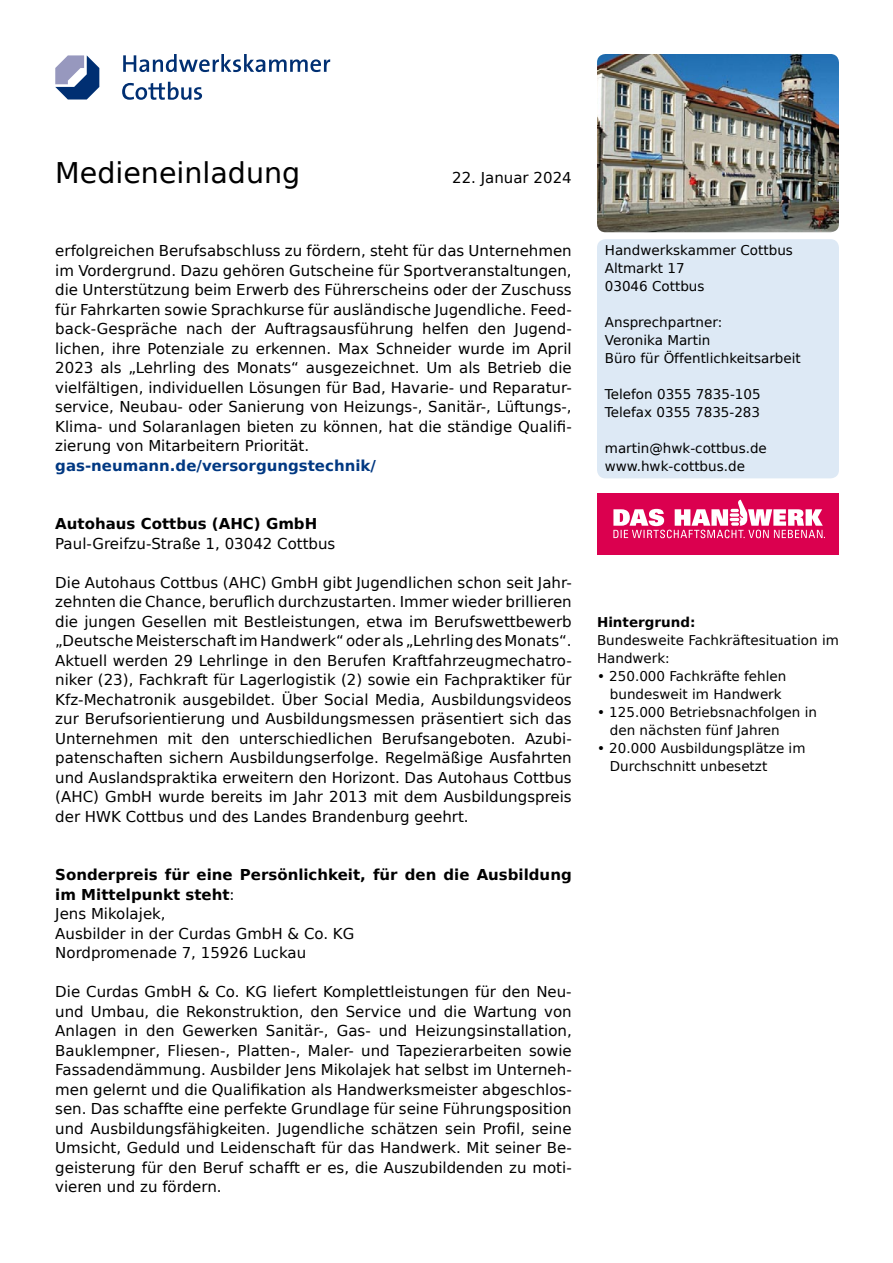
<style>
.page{position:relative;width:893px;height:1263px;background:#fff}
.page>*{position:absolute;margin:0;border:0;box-sizing:border-box;transform-origin:0 0}
.t1{font:28.5px "Bitstream Vera Sans";color:#000}
.t2{font:15px/19.5px "Bitstream Vera Sans";color:#000;text-align:justify}
.t3{font:700 15px "Bitstream Vera Sans";color:#003882}
.t4{font:700 15px "Bitstream Vera Sans";color:#000}
.t5{font:13.5px/18px "Bitstream Vera Sans";color:#000}
.t6{font:700 13.5px "Bitstream Vera Sans";color:#000}
.s1{font-weight:700}
</style>
<div class="page">
<div style="left:597px;top:239px;width:242px;height:239px;background:#dde9f5;border-radius:9px"></div>
<svg style="left:123px;top:54px;width:207px;height:18px"></svg>
<svg style="left:122px;top:82px;width:80px;height:18px"></svg>
<svg style="left:55px;top:55px;width:44px;height:45px"></svg>
<div style="left:597px;top:493px;width:242px;height:61px;background:#db004f"></div>
<svg style="left:613px;top:500px;width:212px;height:38px"></svg>
<img style="left:597px;top:54px;width:241px;height:178px;border-radius:9px">
<h1 class="t1" style="left:55px;top:157px;width:246px">Medieneinladung</h1>
<p class="t2" style="left:452px;top:168px;width:121px">22. Januar 2024</p>
<p class="t2" style="left:55px;top:241px;width:518px">erfolgreichen Berufsabschluss zu fördern, steht für das Unternehmen im Vordergrund. Dazu gehören Gutscheine für Sportveranstaltungen, die Unterstützung beim Erwerb des Führerscheins oder der Zuschuss für Fahrkarten sowie Sprachkurse für ausländische Jugendliche. Feed&shy;back-Gespräche nach der Auftragsausführung helfen den Jugend&shy;lichen, ihre Potenziale zu erkennen. Max Schneider wurde im April 2023 als „Lehrling des Monats“ ausgezeichnet. Um als Betrieb die vielfältigen, individuellen Lösungen für Bad, Havarie- und Reparatur&shy;service, Neubau- oder Sanierung von Heizungs-, Sanitär-, Lüftungs-, Klima- und Solaranlagen bieten zu können, hat die ständige Qualifi&shy;zierung von Mitarbeitern Priorität.</p>
<p class="t3" style="left:55px;top:457px;width:322px">gas-neumann.de/versorgungstechnik/</p>
<p class="t4" style="left:55px;top:515px;width:263px">Autohaus Cottbus (AHC) GmbH</p>
<p class="t2" style="left:55px;top:534px;width:282px">Paul-Greifzu-Straße 1, 03042 Cottbus</p>
<p class="t2" style="left:55px;top:573px;width:518px">Die Autohaus Cottbus (AHC) GmbH gibt Jugendlichen schon seit Jahr&shy;zehnten die Chance, beruflich durchzustarten. Immer wieder brillieren die jungen Gesellen mit Bestleistungen, etwa im Berufswettbewerb „Deutsche Meisterschaft im Handwerk“ oder als „Lehrling des Monats“.<br>Aktuell werden 29 Lehrlinge in den Berufen Kraftfahrzeugmechatro&shy;niker (23), Fachkraft für Lagerlogistik (2) sowie ein Fachpraktiker für Kfz-Mechatronik ausgebildet. Über Social Media, Ausbildungsvideos zur Berufsorientierung und Ausbildungsmessen präsentiert sich das Unternehmen mit den unterschiedlichen Berufsangeboten. Azubi&shy;patenschaften sichern Ausbildungserfolge. Regelmäßige Ausfahrten und Auslandspraktika erweitern den Horizont. Das Autohaus Cottbus (AHC) GmbH wurde bereits im Jahr 2013 mit dem Ausbildungspreis der HWK Cottbus und des Landes Brandenburg geehrt.</p>
<p class="t2" style="left:55px;top:865px;width:518px;text-align:left"><span class="s1">Sonderpreis für eine Persönlichkeit, für den die Ausbildung im Mittelpunkt steht</span>:<br>Jens Mikolajek,<br>Ausbilder in der Curdas GmbH &amp; Co. KG<br>Nordpromenade 7, 15926 Luckau</p>
<p class="t2" style="left:55px;top:982px;width:518px">Die Curdas GmbH &amp; Co. KG liefert Komplettleistungen für den Neu&shy;und Umbau, die Rekonstruktion, den Service und die Wartung von Anlagen in den Gewerken Sanitär-, Gas- und Heizungsinstallation, Bauklempner, Fliesen-, Platten-, Maler- und Tapezierarbeiten sowie Fassadendämmung. Ausbilder Jens Mikolajek hat selbst im Unterneh&shy;men gelernt und die Qualifikation als Handwerksmeister abgeschlos&shy;sen. Das schaffte eine perfekte Grundlage für seine Führungsposition und Ausbildungsfähigkeiten. Jugendliche schätzen sein Profil, seine Umsicht, Geduld und Leidenschaft für das Handwerk. Mit seiner Be&shy;geisterung für den Beruf schafft er es, die Auszubildenden zu moti&shy;vieren und zu fördern.</p>
<p class="t5" style="left:605px;top:241px;width:190px">Handwerkskammer Cottbus<br>Altmarkt 17<br>03046 Cottbus</p>
<p class="t5" style="left:605px;top:313px;width:197px">Ansprechpartner:<br>Veronika Martin<br>Büro für Öffentlichkeitsarbeit</p>
<p class="t5" style="left:605px;top:385px;width:157px">Telefon 0355 7835-105<br>Telefax 0355 7835-283</p>
<p class="t5" style="left:605px;top:439px;width:163px">martin@hwk-cottbus.de www.hwk-cottbus.de</p>
<p class="t6" style="left:597px;top:614px;width:100px">Hintergrund:</p>
<p class="t5" style="left:597px;top:631px;width:243px">Bundesweite Fachkräftesituation im<br>Handwerk:</p>
<p class="t5" style="left:597px;top:667px;width:191px;text-align:center">• 250.000 Fachkräfte fehlen bundesweit im Handwerk</p>
<p class="t5" style="left:610px;top:703px;width:209px;text-indent:-13px">• 125.000 Betriebsnachfolgen in den nächsten fünf Jahren</p>
<p class="t5" style="left:610px;top:739px;width:197px;text-indent:-13px">• 20.000 Ausbildungsplätze im<br>Durchschnitt unbesetzt</p>
</div>
